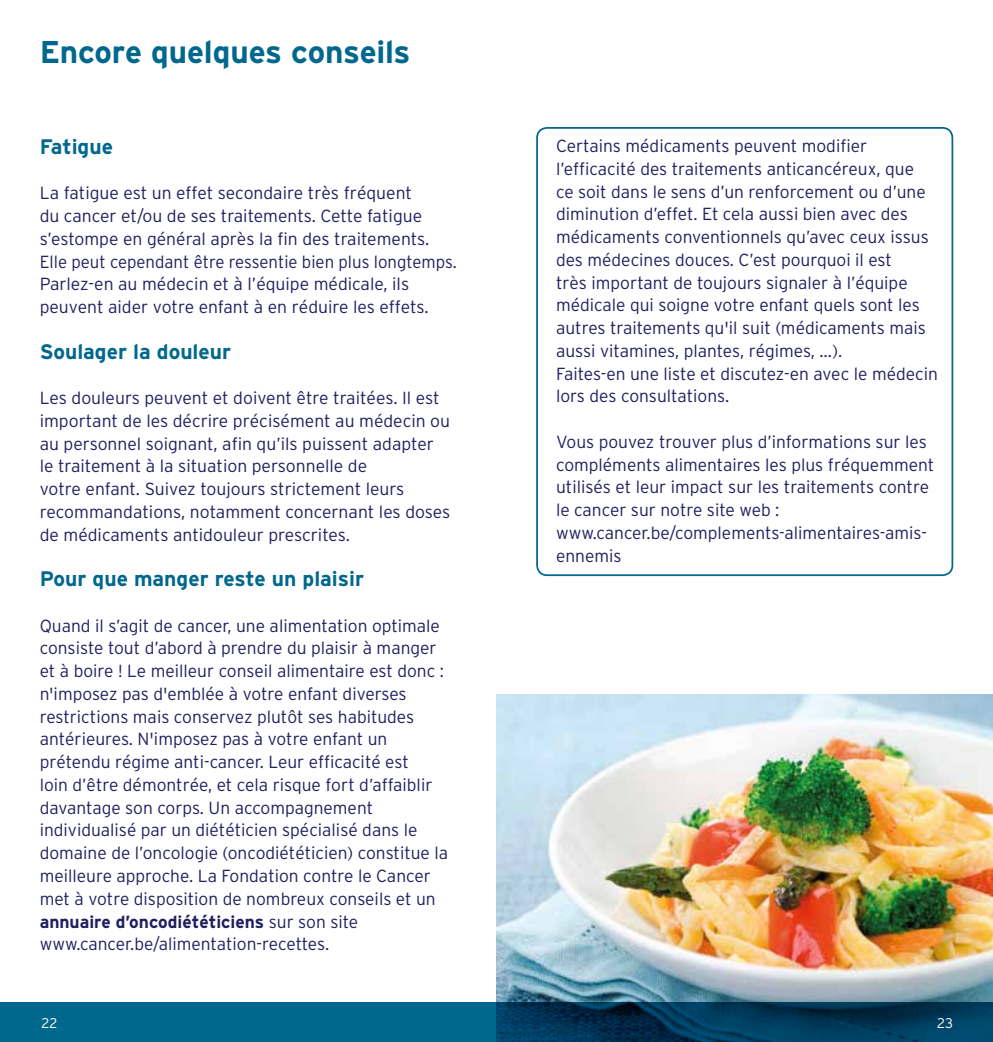
<style>
.page{position:relative;width:993px;height:1042px;background:#fff}
.page>*{position:absolute;margin:0;border:0;box-sizing:border-box;transform-origin:0 0}
.t1{font:700 31.5px "Interstate";letter-spacing:-.01em;color:#00678d}
.t2{font:700 21px "Interstate";color:#00678d}
.t3{font:300 17.5px/22.8px "Interstate";color:#211f5e}
.t4{font:300 14px "Interstate";color:#fff}
.s1{font-weight:700}
</style>
<div class="page">
<div style="left:536px;top:127px;width:416px;height:449px;border:2px solid #00678d;border-radius:10px"></div>
<img style="left:496px;top:694px;width:496px;height:308px">
<svg style="left:0;top:1002px;width:992px;height:40px;background:#004e72"></svg>
<h1 class="t1" style="left:40px;top:34px;width:372px">Encore quelques conseils</h1>
<p class="t2" style="left:40px;top:135px;width:75px">Fatigue</p>
<p class="t3" style="left:40px;top:182px;width:418px">La fatigue est un effet secondaire très fréquent<br>du cancer et/ou de ses traitements. Cette fatigue s’estompe en général après la fin des traitements.<br>Elle peut cependant être ressentie bien plus longtemps.<br>Parlez-en au médecin et à l’équipe médicale, ils peuvent aider votre enfant à en réduire les effets.</p>
<p class="t2" style="left:40px;top:339px;width:193px">Soulager la douleur</p>
<p class="t3" style="left:40px;top:386px;width:412px">Les douleurs peuvent et doivent être traitées. Il est important de les décrire précisément au médecin ou au personnel soignant, afin qu’ils puissent adapter le traitement à la situation personnelle de<br>votre enfant. Suivez toujours strictement leurs recommandations, notamment concernant les doses de médicaments antidouleur prescrites.</p>
<p class="t2" style="left:40px;top:567px;width:326px">Pour que manger reste un plaisir</p>
<p class="t3" style="left:40px;top:614px;width:410px">Quand il s’agit de cancer, une alimentation optimale consiste tout d’abord à prendre du plaisir à manger et à boire ! Le meilleur conseil alimentaire est donc : n'imposez pas d'emblée à votre enfant diverses restrictions mais conservez plutôt ses habitudes antérieures. N'imposez pas à votre enfant un prétendu régime anti-cancer. Leur efficacité est<br>loin d’être démontrée, et cela risque fort d’affaiblir davantage son corps. Un accompagnement individualisé par un diététicien spécialisé dans le domaine de l’oncologie (oncodiététicien) constitue la meilleure approche. La Fondation contre le Cancer met à votre disposition de nombreux conseils et un <span class="s1">annuaire d’oncodiététiciens</span> sur son site www.cancer.be/alimentation-recettes.</p>
<p class="t3" style="left:556px;top:134px;width:383px">Certains médicaments peuvent modifier l’efficacité des traitements anticancéreux, que<br>ce soit dans le sens d’un renforcement ou d’une diminution d’effet. Et cela aussi bien avec des médicaments conventionnels qu’avec ceux issus des médecines douces. C’est pourquoi il est<br>très important de toujours signaler à l’équipe médicale qui soigne votre enfant quels sont les autres traitements qu'il suit (médicaments mais aussi vitamines, plantes, régimes, …).<br>Faites-en une liste et discutez-en avec le médecin lors des consultations.</p>
<p class="t3" style="left:556px;top:430px;width:379px">Vous pouvez trouver plus d’informations sur les compléments alimentaires les plus fréquemment utilisés et leur impact sur les traitements contre le cancer sur notre site web : www.cancer.be/complements-alimentaires-amis&shy;ennemis</p>
<p class="t4" style="left:42px;top:1015px;width:17px">22</p>
<p class="t4" style="left:936px;top:1015px;width:17px">23</p>
</div>
